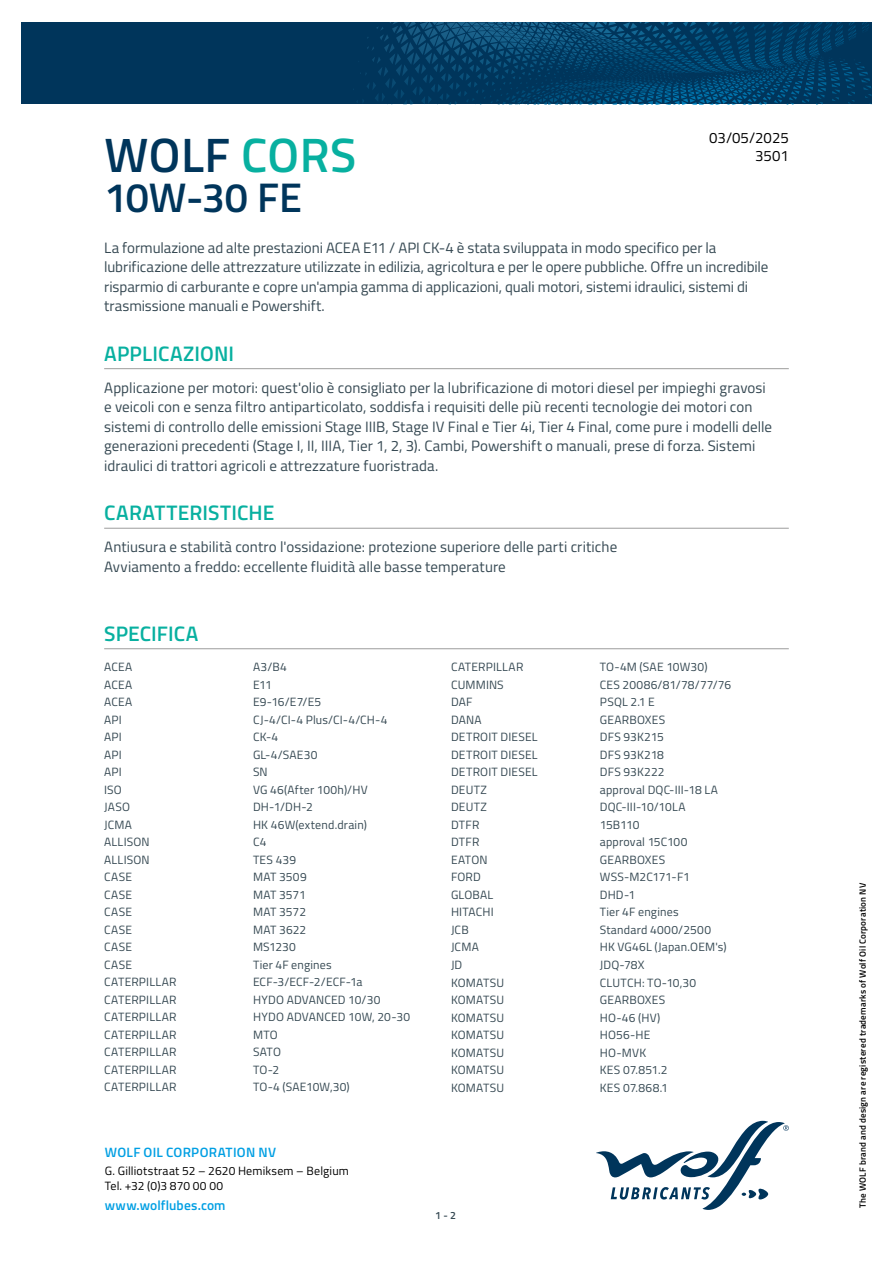
<style>
.page{position:relative;width:893px;height:1263px;background:#fff}
.page>*{position:absolute;margin:0;border:0;box-sizing:border-box;transform-origin:0 0}
.t1{font:600 48.3px "Titillium";letter-spacing:.01em;color:#00355b}
.t2{font:600 41.4px "Titillium";letter-spacing:-.005em;color:#00355b}
.t3{font:600 21px "Titillium";letter-spacing:.005em;color:#08b0a0}
.t4{font:15px/19.5px "Titillium";letter-spacing:.005em;color:#364953}
.t5{font:15px/18px "Titillium";color:#000;text-align:right}
.t6{font:600 13.5px "Titillium";letter-spacing:.015em;color:#009fe3}
.t7{font:12px "Titillium";letter-spacing:.015em;color:#364953}
.t8{font:12px/14.4px "Titillium";letter-spacing:.015em;color:#000}
.t9{font:12px "Titillium";letter-spacing:-.01em;color:#364953}
.t10{font:600 10.5px "Titillium";color:#364953}
.t11{font:600 9px "Titillium";letter-spacing:.025em;color:#000}
.s1{color:#08b0a0}
</style>
<div class="page">
<svg style="left:596px;top:1121px;width:193px;height:89px"></svg>
<svg style="left:21px;top:22px;width:851px;height:82px;background:#013b62"></svg>
<hr style="left:104px;top:368px;width:685px;height:1px;background:#9d9d9c">
<hr style="left:104px;top:528px;width:685px;height:1px;background:#9d9d9c">
<hr style="left:104px;top:648px;width:685px;height:1px;background:#9d9d9c">
<p class="t5" style="left:709px;top:128px;width:81px">03/05/2025<br>3501</p>
<h1 class="t1" style="left:104px;top:118px;width:253px">WOLF <span class="s1">CORS</span></h1>
<h2 class="t2" style="left:104px;top:166px;width:199px">10W-30 FE</h2>
<p class="t4" style="left:104px;top:237px;width:666px">La formulazione ad alte prestazioni ACEA E11 / API CK-4 è stata sviluppata in modo specifico per la lubrificazione delle attrezzature utilizzate in edilizia, agricoltura e per le opere pubbliche. Offre un incredibile risparmio di carburante e copre un'ampia gamma di applicazioni, quali motori, sistemi idraulici, sistemi di trasmissione manuali e Powershift.</p>
<h3 class="t3" style="left:104px;top:337px;width:131px">APPLICAZIONI</h3>
<p class="t4" style="left:104px;top:377px;width:669px">Applicazione per motori: quest'olio è consigliato per la lubrificazione di motori diesel per impieghi gravosi e veicoli con e senza filtro antiparticolato, soddisfa i requisiti delle più recenti tecnologie dei motori con sistemi di controllo delle emissioni Stage IIIB, Stage IV Final e Tier 4i, Tier 4 Final, come pure i modelli delle generazioni precedenti (Stage I, II, IIIA, Tier 1, 2, 3). Cambi, Powershift o manuali, prese di forza. Sistemi idraulici di trattori agricoli e attrezzature fuoristrada.</p>
<h3 class="t3" style="left:104px;top:497px;width:172px">CARATTERISTICHE</h3>
<p class="t4" style="left:104px;top:537px;width:515px">Antiusura e stabilità contro l'ossidazione: protezione superiore delle parti critiche<br>Avviamento a freddo: eccellente fluidità alle basse temperature</p>
<h3 class="t3" style="left:104px;top:617px;width:96px">SPECIFICA</h3>
<p class="t7" style="left:104px;top:658px;width:30px">ACEA</p>
<p class="t7" style="left:253px;top:658px;width:35px">A3/B4</p>
<p class="t7" style="left:104px;top:676px;width:30px">ACEA</p>
<p class="t7" style="left:253px;top:676px;width:20px">E11</p>
<p class="t7" style="left:104px;top:693px;width:30px">ACEA</p>
<p class="t7" style="left:253px;top:693px;width:70px">E9-16/E7/E5</p>
<p class="t7" style="left:104px;top:711px;width:19px">API</p>
<p class="t7" style="left:253px;top:711px;width:136px">CJ-4/CI-4 Plus/CI-4/CH-4</p>
<p class="t7" style="left:104px;top:728px;width:19px">API</p>
<p class="t7" style="left:253px;top:728px;width:27px">CK-4</p>
<p class="t7" style="left:104px;top:746px;width:19px">API</p>
<p class="t7" style="left:253px;top:746px;width:66px">GL-4/SAE30</p>
<p class="t7" style="left:104px;top:763px;width:19px">API</p>
<p class="t7" style="left:253px;top:763px;width:16px">SN</p>
<p class="t7" style="left:104px;top:781px;width:19px">ISO</p>
<p class="t7" style="left:253px;top:781px;width:116px">VG 46(After 100h)/HV</p>
<p class="t7" style="left:104px;top:798px;width:27px">JASO</p>
<p class="t7" style="left:253px;top:798px;width:61px">DH-1/DH-2</p>
<p class="t7" style="left:104px;top:816px;width:29px">JCMA</p>
<p class="t7" style="left:253px;top:816px;width:115px">HK 46W(extend.drain)</p>
<p class="t7" style="left:104px;top:833px;width:47px">ALLISON</p>
<p class="t7" style="left:253px;top:833px;width:15px">C4</p>
<p class="t7" style="left:104px;top:851px;width:47px">ALLISON</p>
<p class="t7" style="left:253px;top:851px;width:45px">TES 439</p>
<p class="t7" style="left:104px;top:868px;width:29px">CASE</p>
<p class="t7" style="left:253px;top:868px;width:55px">MAT 3509</p>
<p class="t7" style="left:104px;top:886px;width:29px">CASE</p>
<p class="t7" style="left:253px;top:886px;width:54px">MAT 3571</p>
<p class="t7" style="left:104px;top:903px;width:29px">CASE</p>
<p class="t7" style="left:253px;top:903px;width:55px">MAT 3572</p>
<p class="t7" style="left:104px;top:921px;width:29px">CASE</p>
<p class="t7" style="left:253px;top:921px;width:55px">MAT 3622</p>
<p class="t7" style="left:104px;top:938px;width:29px">CASE</p>
<p class="t7" style="left:253px;top:938px;width:44px">MS1230</p>
<p class="t7" style="left:104px;top:956px;width:29px">CASE</p>
<p class="t7" style="left:253px;top:956px;width:80px">Tier 4F engines</p>
<p class="t7" style="left:104px;top:973px;width:74px">CATERPILLAR</p>
<p class="t7" style="left:253px;top:973px;width:111px">ECF-3/ECF-2/ECF-1a</p>
<p class="t7" style="left:104px;top:991px;width:74px">CATERPILLAR</p>
<p class="t7" style="left:253px;top:991px;width:129px">HYDO ADVANCED 10/30</p>
<p class="t7" style="left:104px;top:1008px;width:74px">CATERPILLAR</p>
<p class="t7" style="left:253px;top:1008px;width:159px">HYDO ADVANCED 10W, 20-30</p>
<p class="t7" style="left:104px;top:1026px;width:74px">CATERPILLAR</p>
<p class="t7" style="left:253px;top:1026px;width:26px">MTO</p>
<p class="t7" style="left:104px;top:1043px;width:74px">CATERPILLAR</p>
<p class="t7" style="left:253px;top:1043px;width:29px">SATO</p>
<p class="t7" style="left:104px;top:1061px;width:74px">CATERPILLAR</p>
<p class="t7" style="left:253px;top:1061px;width:28px">TO-2</p>
<p class="t7" style="left:104px;top:1078px;width:74px">CATERPILLAR</p>
<p class="t7" style="left:253px;top:1078px;width:98px">TO-4 (SAE10W,30)</p>
<p class="t6" style="left:105px;top:1142px;width:173px">WOLF OIL CORPORATION NV</p>
<p class="t8" style="left:105px;top:1163px;width:246px">G. Gilliotstraat 52 – 2620 Hemiksem – Belgium<br>Tel. +32 (0)3 870 00 00</p>
<p class="t6" style="left:105px;top:1195px;width:122px">www.wolflubes.com</p>
<p class="t7" style="left:451px;top:658px;width:74px">CATERPILLAR</p>
<p class="t7" style="left:600px;top:658px;width:109px">TO-4M (SAE 10W30)</p>
<p class="t7" style="left:451px;top:676px;width:54px">CUMMINS</p>
<p class="t7" style="left:600px;top:676px;width:133px">CES 20086/81/78/77/76</p>
<p class="t7" style="left:451px;top:693px;width:23px">DAF</p>
<p class="t7" style="left:600px;top:693px;width:57px">PSQL 2.1 E</p>
<p class="t7" style="left:451px;top:711px;width:32px">DANA</p>
<p class="t7" style="left:600px;top:711px;width:67px">GEARBOXES</p>
<p class="t7" style="left:451px;top:728px;width:88px">DETROIT DIESEL</p>
<p class="t7" style="left:600px;top:728px;width:65px">DFS 93K215</p>
<p class="t7" style="left:451px;top:746px;width:88px">DETROIT DIESEL</p>
<p class="t7" style="left:600px;top:746px;width:66px">DFS 93K218</p>
<p class="t7" style="left:451px;top:763px;width:88px">DETROIT DIESEL</p>
<p class="t7" style="left:600px;top:763px;width:66px">DFS 93K222</p>
<p class="t7" style="left:451px;top:781px;width:38px">DEUTZ</p>
<p class="t7" style="left:600px;top:781px;width:120px">approval DQC-III-18 LA</p>
<p class="t7" style="left:451px;top:798px;width:38px">DEUTZ</p>
<p class="t7" style="left:600px;top:798px;width:87px">DQC-III-10/10LA</p>
<p class="t7" style="left:451px;top:816px;width:30px">DTFR</p>
<p class="t7" style="left:600px;top:816px;width:41px">15B110</p>
<p class="t7" style="left:451px;top:833px;width:30px">DTFR</p>
<p class="t7" style="left:600px;top:833px;width:89px">approval 15C100</p>
<p class="t7" style="left:451px;top:851px;width:38px">EATON</p>
<p class="t7" style="left:600px;top:851px;width:67px">GEARBOXES</p>
<p class="t7" style="left:451px;top:868px;width:31px">FORD</p>
<p class="t9" style="left:600px;top:868px;width:91px">WSS-M2C171-F1</p>
<p class="t7" style="left:451px;top:886px;width:44px">GLOBAL</p>
<p class="t7" style="left:600px;top:886px;width:37px">DHD-1</p>
<p class="t7" style="left:451px;top:903px;width:44px">HITACHI</p>
<p class="t7" style="left:600px;top:903px;width:80px">Tier 4F engines</p>
<p class="t7" style="left:451px;top:921px;width:19px">JCB</p>
<p class="t7" style="left:600px;top:921px;width:113px">Standard 4000/2500</p>
<p class="t7" style="left:451px;top:938px;width:29px">JCMA</p>
<p class="t7" style="left:600px;top:938px;width:128px">HK VG46L (Japan.OEM's)</p>
<p class="t7" style="left:451px;top:956px;width:13px">JD</p>
<p class="t7" style="left:600px;top:956px;width:46px">JDQ-78X</p>
<p class="t7" style="left:451px;top:973px;width:55px">KOMATSU</p>
<p class="t7" style="left:600px;top:973px;width:98px">CLUTCH: TO-10,30</p>
<p class="t7" style="left:451px;top:991px;width:55px">KOMATSU</p>
<p class="t7" style="left:600px;top:991px;width:67px">GEARBOXES</p>
<p class="t7" style="left:451px;top:1008px;width:55px">KOMATSU</p>
<p class="t7" style="left:600px;top:1008px;width:62px">HO-46 (HV)</p>
<p class="t7" style="left:451px;top:1026px;width:55px">KOMATSU</p>
<p class="t7" style="left:600px;top:1026px;width:52px">HO56-HE</p>
<p class="t7" style="left:451px;top:1043px;width:55px">KOMATSU</p>
<p class="t7" style="left:600px;top:1043px;width:48px">HO-MVK</p>
<p class="t7" style="left:451px;top:1061px;width:55px">KOMATSU</p>
<p class="t7" style="left:600px;top:1061px;width:69px">KES 07.851.2</p>
<p class="t7" style="left:451px;top:1078px;width:55px">KOMATSU</p>
<p class="t7" style="left:600px;top:1078px;width:70px">KES 07.868.1</p>
<p class="t10" style="left:435px;top:1207px;width:22px">1 - 2</p>
<p class="t11" style="left:856px;top:1208px;width:326px;rotate:-90deg">The WOLF brand and design are registered trademarks of Wolf Oil Corporation NV</p>
</div>
